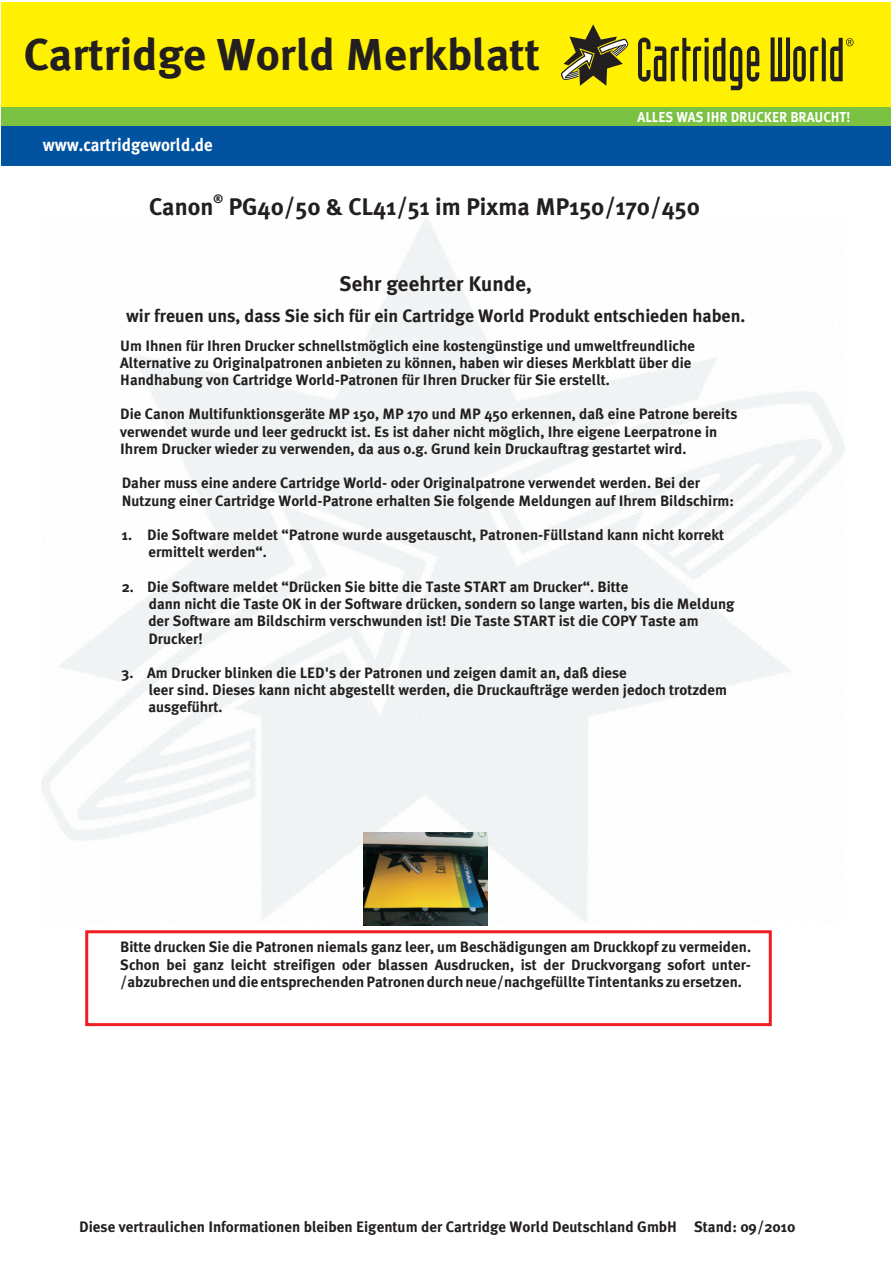
<style>
.page{position:relative;width:893px;height:1263px;background:#fff}
.page>*{position:absolute;margin:0;border:0;box-sizing:border-box;transform-origin:0 0}
.t1{font:700 44.55px "Meta Plus";color:#231f20}
.t2{font:700 24px "Meta Plus";color:#231f20}
.t3{font:700 21px "Meta Plus";color:#231f20}
.t4{font:700 18px "Meta Plus";color:#231f20}
.t5{font:700 18px "Meta Plus";color:#fff;scale:.94 1}
.t6{font:700 15.15px "Meta Plus";color:#231f20}
.t7{font:700 15px/17.2px "Meta Plus";color:#231f20}
.t8{font:700 14.4px "Meta Plus";color:#fff;scale:.94 1}
.t9{font:700 12px "Meta Plus";color:#231f20}
.s1{font-family:"Arial"}
</style>
<div class="page">
<img style="left:41px;top:217px;width:803px;height:705px">
<div style="left:2px;top:2px;width:889px;height:153px;background:#fff101"></div>
<div style="left:2px;top:107px;width:889px;height:19px;background:#7bc142"></div>
<div style="left:2px;top:126px;width:889px;height:40px;background:#0153a0"></div>
<svg style="left:638px;top:37px;width:121px;height:53px"></svg>
<svg style="left:561px;top:24px;width:68px;height:62px"></svg>
<svg style="left:771px;top:37px;width:83px;height:45px"></svg>
<div style="left:85px;top:930px;width:687px;height:96px;border:3px solid #ee1d23"></div>
<img style="left:363px;top:833px;width:125px;height:93px">
<h1 class="t1" style="left:24px;top:28px;width:518px">Cartridge World Merkblatt</h1>
<p class="t5" style="left:43px;top:134px;width:182px">www.cartridgeworld.de</p>
<p class="t8" style="left:637px;top:108px;width:228px">ALLES WAS IHR DRUCKER BRAUCHT!</p>
<p class="t9" style="left:213px;top:192px;width:11px">®</p>
<h2 class="t2" style="left:149px;top:193px;width:552px">Canon PG40/50 &amp; CL41/51 im Pixma MP150/170/450</h2>
<h3 class="t3" style="left:340px;top:271px;width:194px">Sehr geehrter Kunde,</h3>
<p class="t4" style="left:126px;top:305px;width:621px">wir freuen uns, dass Sie sich für ein Cartridge World Produkt entschieden haben.</p>
<p class="t7" style="left:120px;top:336px;width:576px">Um Ihnen für Ihren Drucker schnellstmöglich eine kostengünstige und umweltfreundliche<br>Alternative zu Originalpatronen anbieten zu können, haben wir dieses Merkblatt über die<br>Handhabung von Cartridge World-Patronen für Ihren Drucker für Sie erstellt.</p>
<p class="t7" style="left:120px;top:405px;width:619px">Die Canon Multifunktionsgeräte MP 150, MP 170 und MP 450 erkennen, da<span class="s1">ß</span> eine Patrone bereits verwendet wurde und leer gedruckt ist. Es ist daher nicht möglich, Ihre eigene Leerpatrone in<br>Ihrem Drucker wieder zu verwenden, da aus o.g. Grund kein Druckauftrag gestartet wird.</p>
<p class="t7" style="left:122px;top:474px;width:614px">Daher muss eine andere Cartridge World- oder Originalpatrone verwendet werden. Bei der<br>Nutzung einer Cartridge World-Patrone erhalten Sie folgende Meldungen auf Ihrem Bildschirm:</p>
<p class="t7" style="left:148px;top:526px;width:577px;text-indent:-27px">1. Die Software meldet “Patrone wurde ausgetauscht, Patronen-Füllstand kann nicht korrekt ermittelt werden“.</p>
<p class="t7" style="left:148px;top:578px;width:588px;text-indent:-27px">2. Die Software meldet “Drücken Sie bitte die Taste START am Drucker“. Bitte<br>dann nicht die Taste OK in der Software drücken, sondern so lange warten, bis die Meldung der Software am Bildschirm verschwunden ist! Die Taste START ist die COPY Taste am Drucker!</p>
<p class="t7" style="left:148px;top:664px;width:580px;text-indent:-27px">3. Am Drucker blinken die LED's der Patronen und zeigen damit an, da<span class="s1">ß</span> diese<br>leer sind. Dieses kann nicht abgestellt werden, die Druckaufträge werden jedoch trotzdem ausgeführt.</p>
<p class="t7" style="left:120px;top:938px;width:632px;text-align:justify">Bitte drucken Sie die Patronen niemals ganz leer, um Beschädigungen am Druckkopf zu vermeiden.<br>Schon bei ganz leicht streifigen oder blassen Ausdrucken, ist der Druckvorgang sofort unter-/abzubrechen und die entsprechenden Patronen durch neue/nachgefüllte Tintentanks zu ersetzen.</p>
<p class="t6" style="left:79px;top:1217px;width:718px">Diese vertraulichen Informationen bleiben Eigentum der Cartridge World Deutschland GmbH Stand: 09/2010</p>
</div>
